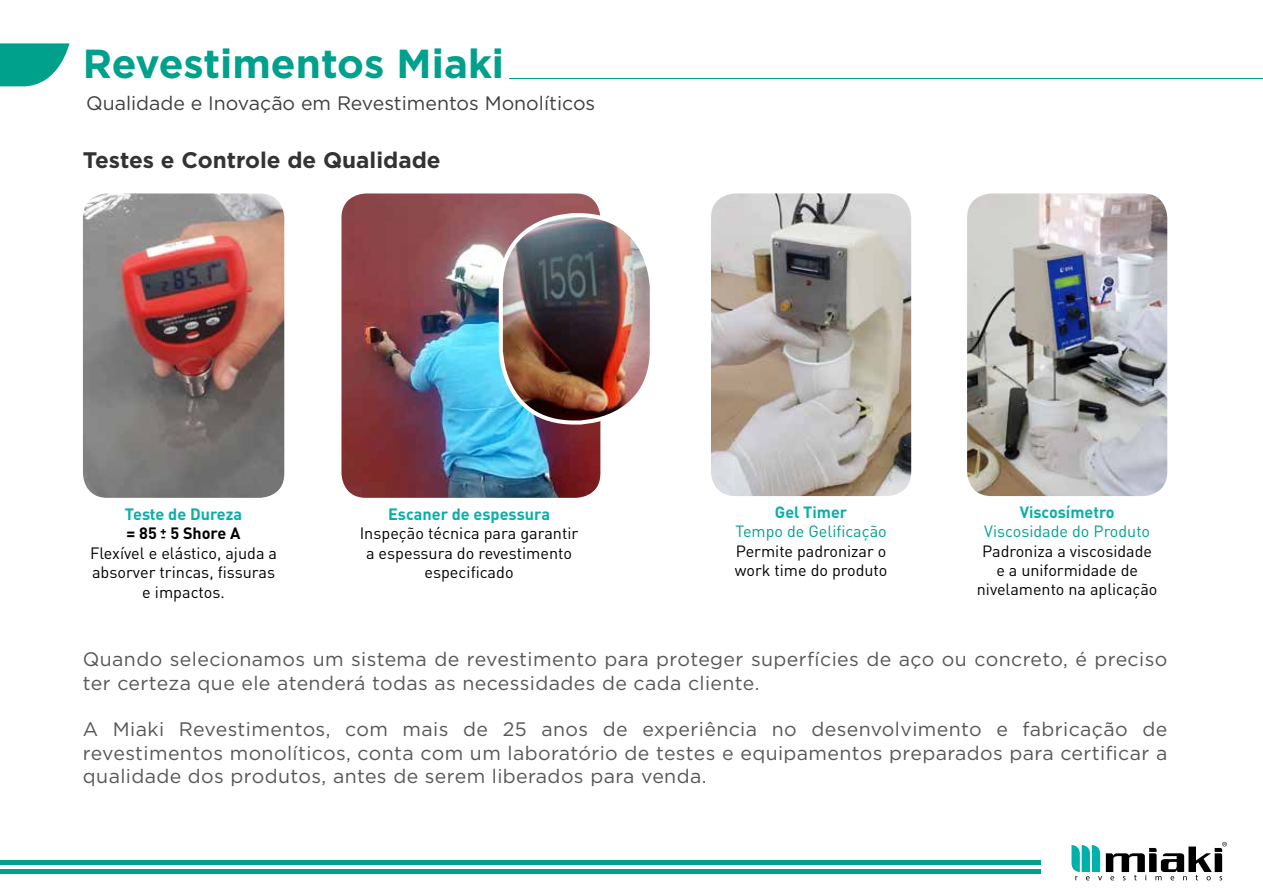
<style>
.page{position:relative;width:1263px;height:893px;background:#fff}
.page>*{position:absolute;margin:0;border:0;box-sizing:border-box;transform-origin:0 0}
.t1{font:700 40.5px "Gotham";color:#00a18c}
.t2{font:700 22.5px "Gotham";color:#333}
.t3{font:19.5px/23.4px "Gotham";letter-spacing:.02em;color:#575756}
.t4{font:19.5px "Gotham";color:#404040}
.t5{font:16.2px/19.5px "DIN";color:#000;text-align:center}
.t6{font:700 16.2px "DIN";color:#08afa7}
.t7{font:16.2px "DIN";color:#00a18c}
.t8{font:700 16.2px "DIN";color:#000}
.t9{font:700 12px "DIN";color:#000}
</style>
<div class="page">
<img style="left:83px;top:193px;width:201px;height:305px">
<img style="left:341px;top:193px;width:259px;height:305px">
<img style="left:501px;top:215px;width:148px;height:208px">
<div style="left:499px;top:213px;width:155px;height:212px;border:4px solid #fff;border-radius:73px"></div>
<svg style="left:0;top:43px;width:69px;height:43px"></svg>
<hr style="left:509px;top:78px;width:754px;height:1px;background:#00a18c">
<img style="left:711px;top:193px;width:200px;height:303px">
<img style="left:967px;top:193px;width:200px;height:303px">
<div style="left:0;top:869px;width:1040px;height:5px;background:#00a18c"></div>
<hr style="left:0;top:860px;width:1040px;height:4px;background:#00a18c">
<svg style="left:1071px;top:842px;width:156px;height:38px"></svg>
<h1 class="t1" style="left:83px;top:37px;width:423px">Revestimentos Miaki</h1>
<p class="t4" style="left:86px;top:90px;width:511px">Qualidade e Inovação em Revestimentos Monolíticos</p>
<p class="t2" style="left:83px;top:145px;width:359px">Testes e Controle de Qualidade</p>
<p class="t6" style="left:125px;top:503px;width:119px">Teste de Dureza</p>
<p class="t8" style="left:127px;top:523px;width:115px">= 85 5 Shore A</p>
<p class="t5" style="left:90px;top:543px;width:189px">Flexível e elástico, ajuda a absorver trincas, fissuras e impactos.</p>
<p class="t9" style="left:160px;top:526px;width:8px">-+</p>
<p class="t6" style="left:388px;top:503px;width:163px">Escaner de espessura</p>
<p class="t5" style="left:360px;top:523px;width:220px">Inspeção técnica para garantir a espessura do revestimento especificado</p>
<p class="t6" style="left:775px;top:501px;width:74px">Gel Timer</p>
<p class="t7" style="left:735px;top:521px;width:153px">Tempo de Gelificação</p>
<p class="t5" style="left:735px;top:541px;width:154px;text-align:left">Permite padronizar o work time do produto</p>
<p class="t6" style="left:1020px;top:501px;width:96px">Viscosímetro</p>
<p class="t7" style="left:984px;top:521px;width:167px">Viscosidade do Produto</p>
<p class="t5" style="left:977px;top:541px;width:182px">Padroniza a viscosidade e a uniformidade de nivelamento na aplicação</p>
<p class="t3" style="left:83px;top:647px;width:1086px">Quando selecionamos um sistema de revestimento para proteger superfícies de aço ou concreto, é preciso ter certeza que ele atenderá todas as necessidades de cada cliente.</p>
<p class="t3" style="left:83px;top:717px;width:1086px;text-align:justify">A Miaki Revestimentos, com mais de 25 anos de experiência no desenvolvimento e fabricação de revestimentos monolíticos, conta com um laboratório de testes e equipamentos preparados para certificar a qualidade dos produtos, antes de serem liberados para venda.</p>
</div>
